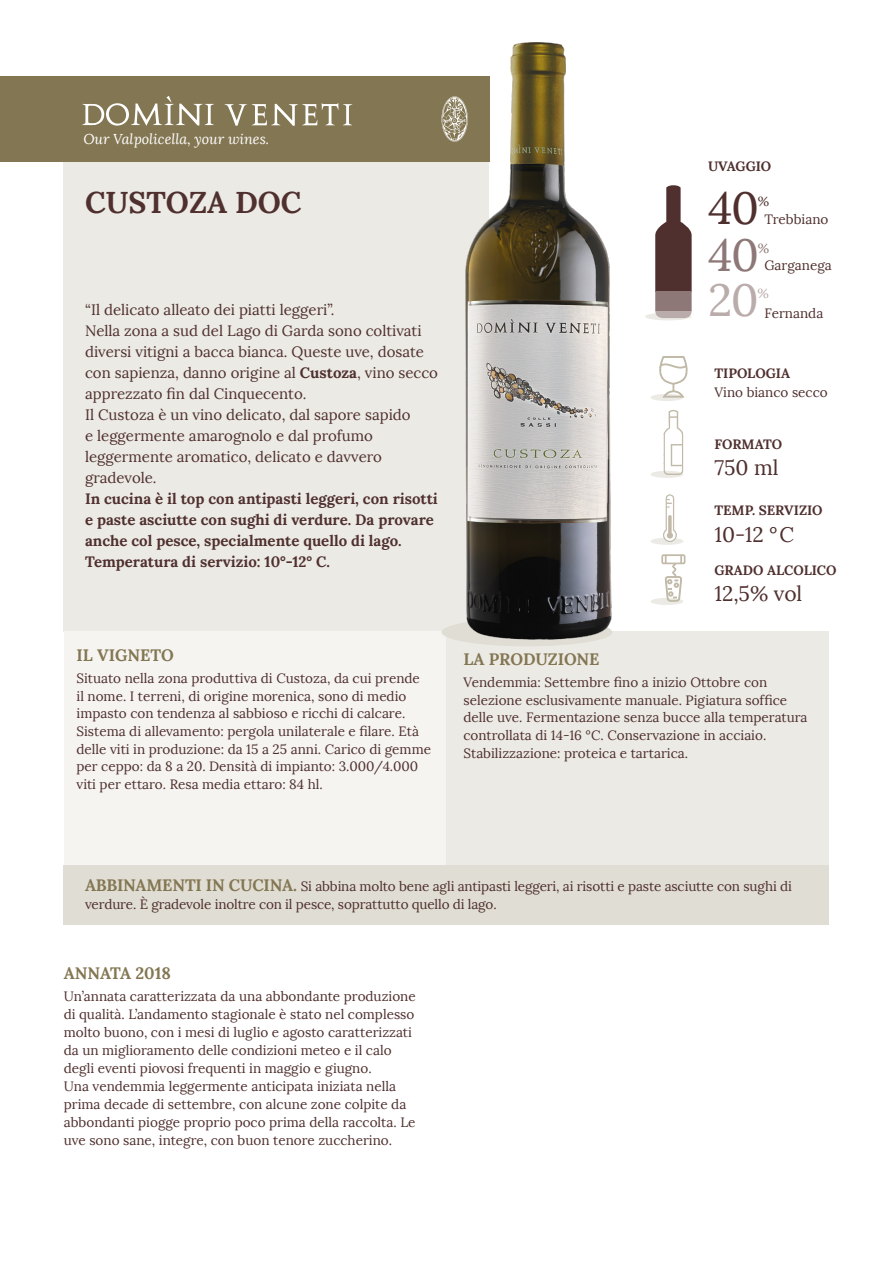
<style>
.page{position:relative;width:893px;height:1263px;background:#fff}
.page>*{position:absolute;margin:0;border:0;box-sizing:border-box;transform-origin:0 0}
.t1{font:45px "Lora";color:#4f302e}
.t2{font:45px "Lora";color:#8d7877}
.t3{font:45px "Lora";color:#b9acab}
.t4{font:700 30px "Lora";color:#4f302e}
.t5{font:21px "Lora";color:#4f302e}
.t6{font:700 16.5px "Lora";color:#837652}
.t7{font:15px/21px "Lora";color:#4f302e}
.t8{font:700 15px/21px "Lora";color:#4f302e}
.t9{font:italic 14.25px "Lora";color:#fff}
.t10{font:13.5px/17.7px "Lora";color:#4f302e}
.t11{font:700 13.5px "Lora";color:#4f302e}
.t12{font:13.2px "Lora";color:#4f302e}
.t13{font:13.2px "Lora";color:#8d7877}
.t14{font:13.2px "Lora";color:#b9acab}
.s1{font-weight:700}
.s2{font-weight:700;font-size:16.5px;color:#837652}
</style>
<div class="page">
<div style="left:651px;top:598px;width:32px;height:7px;background:#eceae5;border-radius:50%"></div>
<div style="left:651px;top:394px;width:32px;height:7px;background:#eceae5;border-radius:50%"></div>
<svg style="left:659px;top:356px;width:29px;height:42px"></svg>
<svg style="left:662px;top:554px;width:23px;height:47px"></svg>
<div style="left:651px;top:471px;width:32px;height:7px;background:#eceae5;border-radius:50%"></div>
<svg style="left:663px;top:409px;width:20px;height:66px"></svg>
<div style="left:651px;top:538px;width:32px;height:7px;background:#eceae5;border-radius:50%"></div>
<svg style="left:663px;top:494px;width:14px;height:48px"></svg>
<div style="left:64px;top:865px;width:765px;height:60px;background:#e0ddd4"></div>
<div style="left:64px;top:162px;width:425px;height:469px;background:#eceae5"></div>
<div style="left:64px;top:631px;width:382px;height:234px;background:#f5f4f1"></div>
<div style="left:446px;top:631px;width:383px;height:234px;background:#eceae5"></div>
<div style="left:442px;top:618px;width:170px;height:28px;background:#e0ddd4;border-radius:50%"></div>
<img style="left:454px;top:42px;width:158px;height:604px">
<div style="left:645px;top:313px;width:46px;height:7px;background:#eceae5;border-radius:50%"></div>
<svg style="left:655px;top:185px;width:37px;height:107px"></svg>
<div style="left:655px;top:292px;width:37px;height:19px;background:#8d7877"></div>
<div style="left:655px;top:311px;width:37px;height:7px;background:#b9acab"></div>
<div style="left:0;top:77px;width:489px;height:85px;background:#837652"></div>
<svg style="left:82px;top:96px;width:132px;height:30px"></svg>
<svg style="left:224px;top:103px;width:129px;height:23px"></svg>
<svg style="left:442px;top:96px;width:26px;height:46px"></svg>
<p class="t9" style="left:83px;top:130px;width:187px">Our Valpolicella, your wines.</p>
<p class="t4" style="left:85px;top:183px;width:218px">CUSTOZA DOC</p>
<p class="t7" style="left:85px;top:299px;width:251px">“Il delicato alleato dei piatti leggeri”.</p>
<p class="t7" style="left:85px;top:320px;width:355px">Nella zona a sud del Lago di Garda sono coltivati diversi vitigni a bacca bianca. Queste uve, dosate con sapienza, danno origine al <span class="s1">Custoza</span>, vino secco apprezzato fin dal Cinquecento.</p>
<p class="t7" style="left:85px;top:404px;width:327px">Il Custoza è un vino delicato, dal sapore sapido e leggermente amarognolo e dal profumo leggermente aromatico, delicato e davvero gradevole.</p>
<p class="t8" style="left:85px;top:488px;width:354px">In cucina è il top con antipasti leggeri, con risotti e paste asciutte con sughi di verdure. Da provare anche col pesce, specialmente quello di lago.<br>Temperatura di servizio: 10°-12° C.</p>
<p class="t6" style="left:77px;top:644px;width:99px">IL VIGNETO</p>
<p class="t10" style="left:77px;top:669px;width:356px">Situato nella zona produttiva di Custoza, da cui prende<br>il nome. I terreni, di origine morenica, sono di medio impasto con tendenza al sabbioso e ricchi di calcare.<br>Sistema di allevamento: pergola unilaterale e filare. Età delle viti in produzione: da 15 a 25 anni. Carico di gemme per ceppo: da 8 a 20. Densità di impianto: 3.000/4.000 viti per ettaro. Resa media ettaro: 84 hl.</p>
<p class="t11" style="left:708px;top:157px;width:65px">UVAGGIO</p>
<p class="t1" style="left:708px;top:181px;width:53px">40</p>
<p class="t12" style="left:758px;top:193px;width:13px">%</p>
<p class="t2" style="left:708px;top:228px;width:53px">40</p>
<p class="t13" style="left:758px;top:241px;width:13px">%</p>
<p class="t3" style="left:708px;top:273px;width:52px">20</p>
<p class="t14" style="left:757px;top:285px;width:13px">%</p>
<p class="t10" style="left:764px;top:210px;width:66px">Trebbiano</p>
<p class="t10" style="left:764px;top:257px;width:69px">Garganega</p>
<p class="t10" style="left:764px;top:304px;width:60px">Fernanda</p>
<p class="t11" style="left:714px;top:365px;width:77px">TIPOLOGIA</p>
<p class="t10" style="left:714px;top:384px;width:115px">Vino bianco secco</p>
<p class="t11" style="left:714px;top:435px;width:69px">FORMATO</p>
<p class="t5" style="left:714px;top:455px;width:66px">750 ml</p>
<p class="t11" style="left:714px;top:502px;width:110px">TEMP. SERVIZIO</p>
<p class="t5" style="left:714px;top:521px;width:81px">10-12 °C</p>
<p class="t11" style="left:714px;top:561px;width:124px">GRADO ALCOLICO</p>
<p class="t5" style="left:714px;top:581px;width:89px">12,5% vol</p>
<p class="t6" style="left:463px;top:648px;width:138px">LA PRODUZIONE</p>
<p class="t10" style="left:463px;top:673px;width:346px">Vendemmia: Settembre fino a inizio Ottobre con selezione esclusivamente manuale. Pigiatura soffice delle uve. Fermentazione senza bucce alla temperatura controllata di 14-16 °C. Conservazione in acciaio.<br>Stabilizzazione: proteica e tartarica.</p>
<p class="t10" style="left:85px;top:878px;width:708px"><span class="s2">ABBINAMENTI IN CUCINA.</span> Si abbina molto bene agli antipasti leggeri, ai risotti e paste asciutte con sughi di verdure. È gradevole inoltre con il pesce, soprattutto quello di lago.</p>
<p class="t6" style="left:64px;top:962px;width:109px">ANNATA 2018</p>
<p class="t10" style="left:64px;top:987px;width:354px">Un’annata caratterizzata da una abbondante produzione di qualità. L’andamento stagionale è stato nel complesso molto buono, con i mesi di luglio e agosto caratterizzati da un miglioramento delle condizioni meteo e il calo degli eventi piovosi frequenti in maggio e giugno.<br>Una vendemmia leggermente anticipata iniziata nella prima decade di settembre, con alcune zone colpite da abbondanti piogge proprio poco prima della raccolta. Le uve sono sane, integre, con buon tenore zuccherino.</p>
</div>
